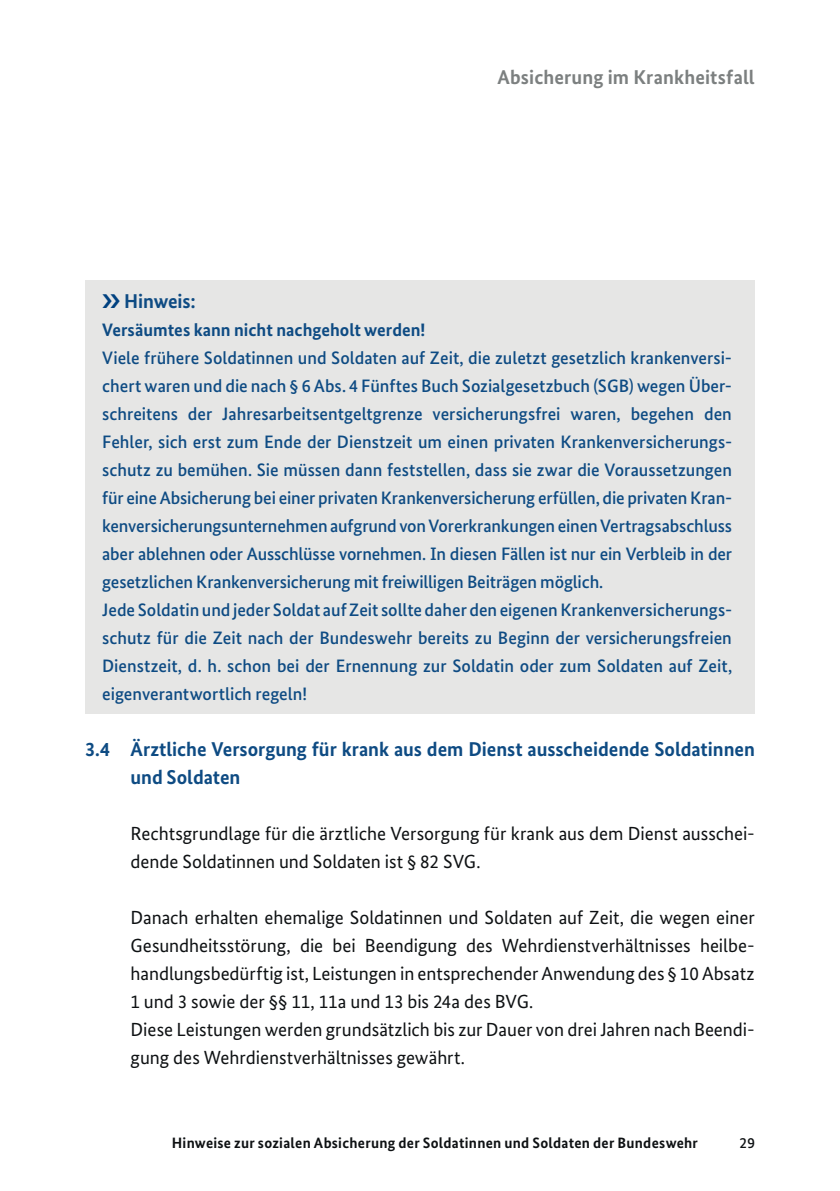
<style>
.page{position:relative;width:840px;height:1191px;background:#fff}
.page>*{position:absolute;margin:0;border:0;box-sizing:border-box;transform-origin:0 0}
.t1{font:700 20px/28px "Bundes Sans";color:#0e4b83}
.t2{font:700 20px "Bundes Sans";letter-spacing:.005em;color:#7c8080}
.t3{font:19px/28px "Bundes Sans";color:#0e1113}
.t4{font:500 18px/28px "Bundes Sans";letter-spacing:-.01em;color:#0e4b83;text-align:justify}
.t5{font:700 18px "Bundes Sans";color:#0e4b83}
.t6{font:700 15px "Bundes Sans";letter-spacing:.02em;color:#0e1113}
.t7{font:500 15px "Bundes Sans";color:#0e1113}
</style>
<div class="page">
<div style="left:85px;top:280px;width:669px;height:119px;background:#e6e6e5"></div>
<div style="left:85px;top:364px;width:669px;height:349px;background:#e6e6e5"></div>
<p class="t2" style="left:497px;top:68px;width:259px">Absicherung im Krankheitsfall</p>
<h4 class="t1" style="left:124px;top:288px;width:73px">Hinweis:</h4>
<p class="t5" style="left:102px;top:321px;width:324px">Versäumtes kann nicht nachgeholt werden!</p>
<p class="t4" style="left:102px;top:346px;width:631px">Viele frühere Soldatinnen und Soldaten auf Zeit, die zuletzt gesetzlich krankenversi&shy;chert waren und die nach § 6 Abs. 4 Fünftes Buch Sozialgesetzbuch (SGB) wegen Über&shy;schreitens der Jahresarbeitsentgeltgrenze versicherungsfrei waren, begehen den Fehler, sich erst zum Ende der Dienstzeit um einen privaten Krankenversicherungs&shy;schutz zu bemühen. Sie müssen dann feststellen, dass sie zwar die Voraussetzungen für eine Absicherung bei einer privaten Krankenversicherung erfüllen, die privaten Kran&shy;kenversicherungsunternehmen aufgrund von Vorerkrankungen einen Vertragsabschluss aber ablehnen oder Ausschlüsse vornehmen. In diesen Fällen ist nur ein Verbleib in der gesetzlichen Krankenversicherung mit freiwilligen Beiträgen möglich.</p>
<p class="t4" style="left:102px;top:598px;width:631px">Jede Soldatin und jeder Soldat auf Zeit sollte daher den eigenen Krankenversicherungs&shy;schutz für die Zeit nach der Bundeswehr bereits zu Beginn der versicherungsfreien Dienstzeit, d. h. schon bei der Ernennung zur Soldatin oder zum Soldaten auf Zeit, eigenverantwortlich regeln!</p>
<h3 class="t1" style="left:130px;top:736px;width:625px;text-indent:-45px">3.4 Ärztliche Versorgung für krank aus dem Dienst ausscheidende Soldatinnen und Soldaten</h3>
<p class="t3" style="left:130px;top:822px;width:625px">Rechtsgrundlage für die ärztliche Versorgung für krank aus dem Dienst ausschei&shy;dende Soldatinnen und Soldaten ist § 82 SVG.</p>
<p class="t3" style="left:130px;top:906px;width:625px;text-align:justify">Danach erhalten ehemalige Soldatinnen und Soldaten auf Zeit, die wegen einer Gesundheitsstörung, die bei Beendigung des Wehrdienstverhältnisses heilbe&shy;handlungsbedürftig ist, Leistungen in entsprechender Anwendung des § 10 Absatz 1 und 3 sowie der §§ 11, 11a und 13 bis 24a des BVG.</p>
<p class="t3" style="left:130px;top:1018px;width:625px">Diese Leistungen werden grundsätzlich bis zur Dauer von drei Jahren nach Beendi&shy;gung des Wehrdienstverhältnisses gewährt.</p>
<p class="t6" style="left:172px;top:1136px;width:527px">Hinweise zur sozialen Absicherung der Soldatinnen und Soldaten der Bundeswehr</p>
<p class="t7" style="left:739px;top:1137px;width:17px">29</p>
</div>
